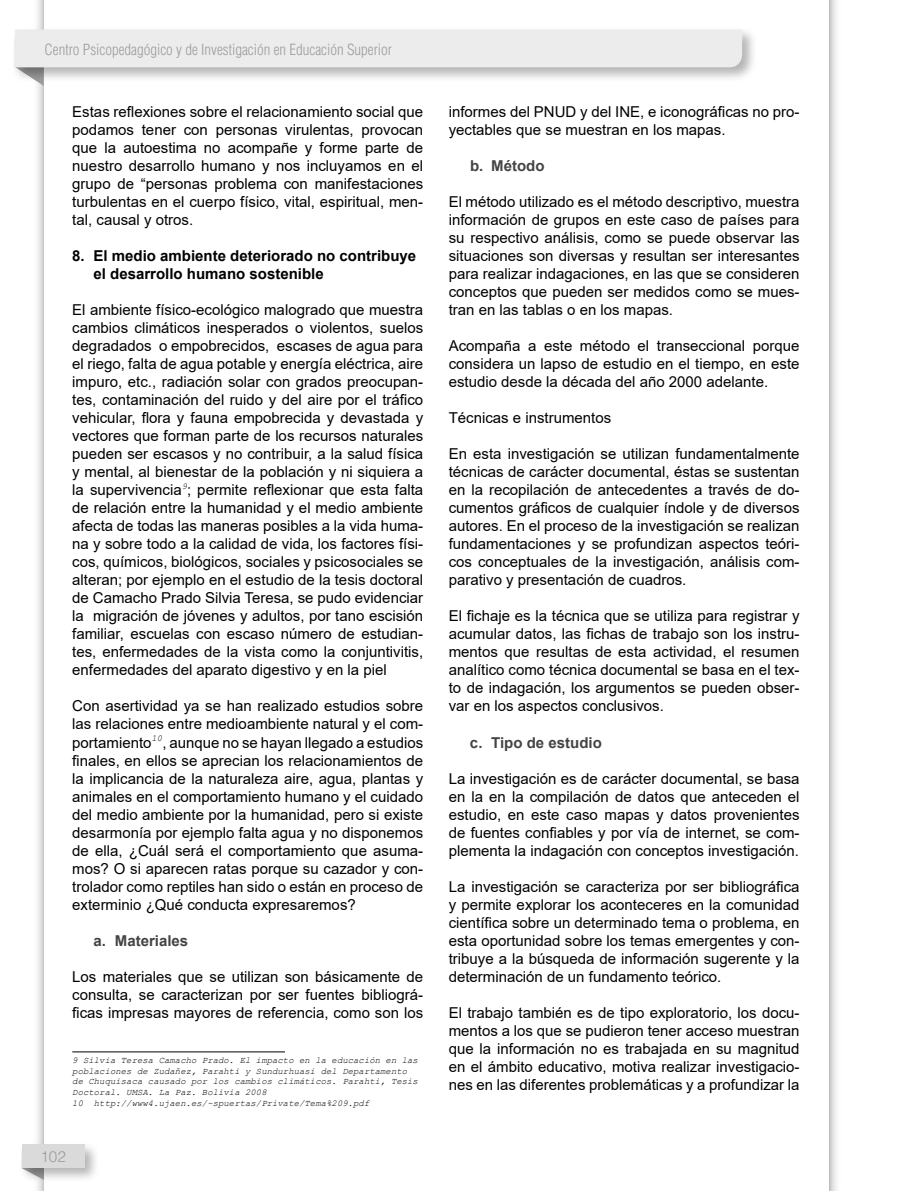
<style>
.page{position:relative;width:906px;height:1191px;background:#fff}
.page>*{position:absolute;margin:0;border:0;box-sizing:border-box;transform-origin:0 0}
.t1{font:300 15.3px "Helvetica LT Std";color:#9c9c9c}
.t2{font:15px/18px "Arial";color:#000;text-align:justify}
.t3{font:700 15px/18px "Arial";color:#000}
.t4{font:300 condensed 15px "Helvetica LT Std";color:#9c9c9c}
.t5{font:700 15px "Arial";color:#444}
.t6{font:italic 9px/10.8px "Courier New";color:#000}
</style>
<div class="page">
<svg style="left:37px;top:0;width:7px;height:1191px"></svg>
<svg style="left:829px;top:0;width:8px;height:1191px"></svg>
<div style="left:12px;top:26px;width:745px;height:56px;background:#000;opacity:.3"></div>
<svg style="left:15px;top:29px;width:727px;height:57px"></svg>
<div style="left:19px;top:1141px;width:81px;height:42px;background:#000;opacity:.3"></div>
<div style="left:22px;top:1144px;width:62px;height:24px;background:#dadada"></div>
<hr style="left:72px;top:1051px;width:213px;height:1px;background:#000">
<p class="t4" style="left:45px;top:40px;width:349px">Centro Psicopedagógico y de Investigación en Educación Superior</p>
<p class="t2" style="left:72px;top:103px;width:352px">Estas reflexiones sobre el relacionamiento social que podamos tener con personas virulentas, provocan que la autoestima no acompañe y forme parte de nuestro desarrollo humano y nos incluyamos en el grupo de “personas problema con manifestaciones turbulentas en el cuerpo físico, vital, espiritual, men&shy;tal, causal y otros.</p>
<p class="t3" style="left:94px;top:247px;width:324px;text-indent:-21px">8. El medio ambiente deteriorado no contribuye el desarrollo humano sostenible</p>
<p class="t2" style="left:72px;top:301px;width:352px">El ambiente físico-ecológico malogrado que muestra cambios climáticos inesperados o violentos, suelos degradados o empobrecidos, escases de agua para el riego, falta de agua potable y energía eléctrica, aire impuro, etc., radiación solar con grados preocupan&shy;tes, contaminación del ruido y del aire por el tráfico vehicular, flora y fauna empobrecida y devastada y vectores que forman parte de los recursos naturales pueden ser escasos y no contribuir, a la salud física y mental, al bienestar de la población y ni siquiera a la supervivencia<sup>9</sup>; permite reflexionar que esta falta de relación entre la humanidad y el medio ambiente afecta de todas las maneras posibles a la vida huma&shy;na y sobre todo a la calidad de vida, los factores físi&shy;cos, químicos, biológicos, sociales y psicosociales se alteran; por ejemplo en el estudio de la tesis doctoral de Camacho Prado Silvia Teresa, se pudo evidenciar la migración de jóvenes y adultos, por tano escisión familiar, escuelas con escaso número de estudian&shy;tes, enfermedades de la vista como la conjuntivitis, enfermedades del aparato digestivo y en la piel</p>
<p class="t2" style="left:72px;top:697px;width:352px">Con asertividad ya se han realizado estudios sobre las relaciones entre medioambiente natural y el com&shy;portamiento<sup>10</sup>, aunque no se hayan llegado a estudios finales, en ellos se aprecian los relacionamientos de la implicancia de la naturaleza aire, agua, plantas y animales en el comportamiento humano y el cuidado del medio ambiente por la humanidad, pero si existe desarmonía por ejemplo falta agua y no disponemos de ella, ¿Cuál será el comportamiento que asuma&shy;mos? O si aparecen ratas porque su cazador y con&shy;trolador como reptiles han sido o están en proceso de exterminio ¿Qué conducta expresaremos?</p>
<p class="t5" style="left:94px;top:929px;width:96px">a. Materiales</p>
<p class="t2" style="left:72px;top:967px;width:352px">Los materiales que se utilizan son básicamente de consulta, se caracterizan por ser fuentes bibliográ&shy;ficas impresas mayores de referencia, como son los</p>
<p class="t6" style="left:72px;top:1054px;width:347px">9 Silvia Teresa Camacho Prado. El impacto en la educación en las poblaciones de Zudañez, Parahti y Sundurhuasi del Departamento de Chuquisaca causado por los cambios climáticos. Parahti, Tesis Doctoral. UMSA. La Paz. Bolivia 2008<br>10 http://www4.ujaen.es/~spuertas/Private/Tema%209.pdf</p>
<p class="t1" style="left:40px;top:1147px;width:27px">102</p>
<p class="t2" style="left:449px;top:103px;width:352px">informes del PNUD y del INE, e iconográficas no pro&shy;yectables que se muestran en los mapas.</p>
<p class="t5" style="left:470px;top:155px;width:76px">b. Método</p>
<p class="t2" style="left:449px;top:193px;width:352px">El método utilizado es el método descriptivo, muestra información de grupos en este caso de países para su respectivo análisis, como se puede observar las situaciones son diversas y resultan ser interesantes para realizar indagaciones, en las que se consideren conceptos que pueden ser medidos como se mues&shy;tran en las tablas o en los mapas.</p>
<p class="t2" style="left:449px;top:337px;width:352px">Acompaña a este método el transeccional porque considera un lapso de estudio en el tiempo, en este estudio desde la década del año 2000 adelante.</p>
<p class="t2" style="left:449px;top:409px;width:164px">Técnicas e instrumentos</p>
<p class="t2" style="left:449px;top:445px;width:352px">En esta investigación se utilizan fundamentalmente técnicas de carácter documental, éstas se sustentan en la recopilación de antecedentes a través de do&shy;cumentos gráficos de cualquier índole y de diversos autores. En el proceso de la investigación se realizan fundamentaciones y se profundizan aspectos teóri&shy;cos conceptuales de la investigación, análisis com&shy;parativo y presentación de cuadros.</p>
<p class="t2" style="left:449px;top:607px;width:352px">El fichaje es la técnica que se utiliza para registrar y acumular datos, las fichas de trabajo son los instru&shy;mentos que resultas de esta actividad, el resumen analítico como técnica documental se basa en el tex&shy;to de indagación, los argumentos se pueden obser&shy;var en los aspectos conclusivos.</p>
<p class="t5" style="left:470px;top:731px;width:133px">c. Tipo de estudio</p>
<p class="t2" style="left:449px;top:769px;width:352px">La investigación es de carácter documental, se basa en la en la compilación de datos que anteceden el estudio, en este caso mapas y datos provenientes de fuentes confiables y por vía de internet, se com&shy;plementa la indagación con conceptos investigación.</p>
<p class="t2" style="left:449px;top:877px;width:352px">La investigación se caracteriza por ser bibliográfica y permite explorar los aconteceres en la comunidad científica sobre un determinado tema o problema, en esta oportunidad sobre los temas emergentes y con&shy;tribuye a la búsqueda de información sugerente y la determinación de un fundamento teórico.</p>
<p class="t2" style="left:449px;top:1003px;width:352px">El trabajo también es de tipo exploratorio, los docu&shy;mentos a los que se pudieron tener acceso muestran que la información no es trabajada en su magnitud en el ámbito educativo, motiva realizar investigacio&shy;nes en las diferentes problemáticas y a profundizar la</p>
</div>
